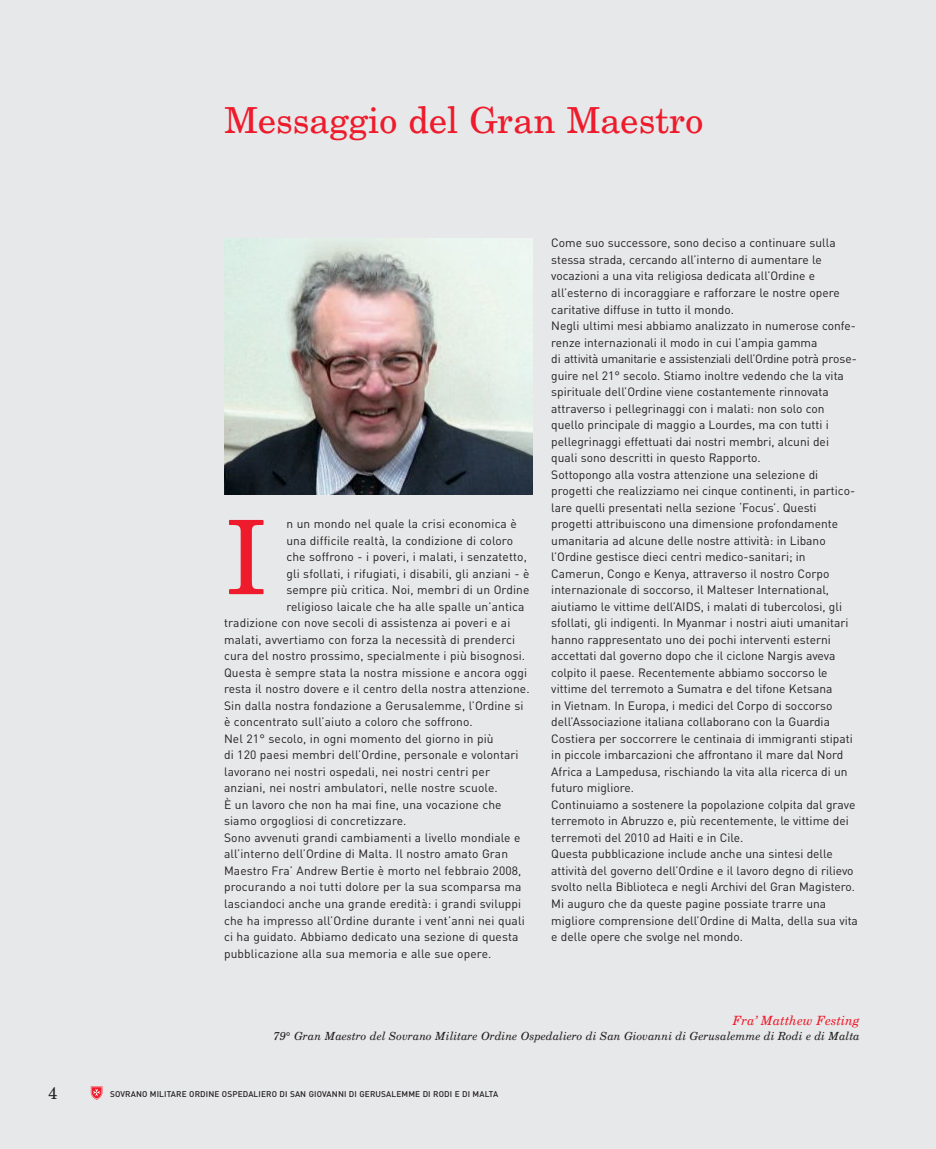
<style>
.page{position:relative;width:936px;height:1149px;background:#fff}
.page>*{position:absolute;margin:0;border:0;box-sizing:border-box;transform-origin:0 0}
.t1{font:102.6px "New Century Schlbk";color:#ee1b2c}
.t2{font:36px "New Century Schlbk";color:#ee1b2c}
.t3{font:16.5px "New Century Schlbk";color:#231f20}
.t4{font:italic 12.75px "New Century Schlbk";color:#ee1b2c}
.t5{font:12px/16.5px "DIN";color:#231f20}
.t6{font:italic 11.25px "New Century Schlbk";color:#231f20}
.t7{font:500 8.25px "DIN";letter-spacing:.015em;color:#231f20}
</style>
<div class="page">
<div style="left:0;top:0;width:935px;height:1148px;background:#e7e8e9"></div>
<svg style="left:91px;top:1086px;width:11px;height:13px"></svg>
<img style="left:224px;top:238px;width:308px;height:256px">
<h2 class="t2" style="left:224px;top:98px;width:480px">Messaggio del Gran Maestro</h2>
<p class="t5" style="left:286px;top:515px;width:232px">n un mondo nel quale la crisi economica è</p>
<p class="t5" style="left:286px;top:532px;width:228px">una difficile realtà, la condizione di coloro</p>
<p class="t5" style="left:286px;top:548px;width:242px">che soffrono - i poveri, i malati, i senzatetto,</p>
<p class="t5" style="left:286px;top:565px;width:244px">gli sfollati, i rifugiati, i disabili, gli anziani - è</p>
<p class="t5" style="left:286px;top:581px;width:244px">sempre più critica. Noi, membri di un Ordine</p>
<p class="t5" style="left:286px;top:598px;width:239px">religioso laicale che ha alle spalle un’antica</p>
<p class="t5" style="left:224px;top:614px;width:288px">tradizione con nove secoli di assistenza ai poveri e ai</p>
<p class="t5" style="left:224px;top:631px;width:293px">malati, avvertiamo con forza la necessità di prenderci</p>
<p class="t5" style="left:224px;top:647px;width:302px">cura del nostro prossimo, specialmente i più bisognosi.</p>
<p class="t5" style="left:224px;top:664px;width:305px">Questa è sempre stata la nostra missione e ancora oggi</p>
<p class="t5" style="left:224px;top:680px;width:307px">resta il nostro dovere e il centro della nostra attenzione.</p>
<p class="t5" style="left:224px;top:697px;width:301px">Sin dalla nostra fondazione a Gerusalemme, l’Ordine si</p>
<p class="t5" style="left:224px;top:713px;width:250px">è concentrato sull’aiuto a coloro che soffrono.</p>
<p class="t5" style="left:224px;top:730px;width:271px">Nel 21° secolo, in ogni momento del giorno in più</p>
<p class="t5" style="left:224px;top:746px;width:296px">di 120 paesi membri dell’Ordine, personale e volontari</p>
<p class="t5" style="left:224px;top:763px;width:267px">lavorano nei nostri ospedali, nei nostri centri per</p>
<p class="t5" style="left:224px;top:779px;width:275px">anziani, nei nostri ambulatori, nelle nostre scuole.</p>
<p class="t5" style="left:224px;top:796px;width:279px">È un lavoro che non ha mai fine, una vocazione che</p>
<p class="t5" style="left:224px;top:812px;width:184px">siamo orgogliosi di concretizzare.</p>
<p class="t5" style="left:224px;top:829px;width:298px">Sono avvenuti grandi cambiamenti a livello mondiale e</p>
<p class="t5" style="left:224px;top:845px;width:285px">all’interno dell’Ordine di Malta. Il nostro amato Gran</p>
<p class="t5" style="left:224px;top:862px;width:299px">Maestro Fra’ Andrew Bertie è morto nel febbraio 2008,</p>
<p class="t5" style="left:224px;top:878px;width:299px">procurando a noi tutti dolore per la sua scomparsa ma</p>
<p class="t5" style="left:224px;top:895px;width:299px">lasciandoci anche una grande eredità: i grandi sviluppi</p>
<p class="t5" style="left:224px;top:911px;width:302px">che ha impresso all’Ordine durante i vent’anni nei quali</p>
<p class="t5" style="left:224px;top:928px;width:296px">ci ha guidato. Abbiamo dedicato una sezione di questa</p>
<p class="t5" style="left:224px;top:944px;width:269px">pubblicazione alla sua memoria e alle sue opere.</p>
<h1 class="t1" style="left:225px;top:495px;width:43px">I</h1>
<p class="t5" style="left:551px;top:235px;width:308px">Come suo successore, sono deciso a continuare sulla stessa strada, cercando all’interno di aumentare le vocazioni a una vita religiosa dedicata all’Ordine e all’esterno di incoraggiare e rafforzare le nostre opere caritative diffuse in tutto il mondo.<br>Negli ultimi mesi abbiamo analizzato in numerose confe&shy;renze internazionali il modo in cui l’ampia gamma<br>di attività umanitarie e assistenziali dell’Ordine potrà prose&shy;guire nel 21° secolo. Stiamo inoltre vedendo che la vita spirituale dell’Ordine viene costantemente rinnovata attraverso i pellegrinaggi con i malati: non solo con quello principale di maggio a Lourdes, ma con tutti i pellegrinaggi effettuati dai nostri membri, alcuni dei quali sono descritti in questo Rapporto.<br>Sottopongo alla vostra attenzione una selezione di progetti che realizziamo nei cinque continenti, in partico&shy;lare quelli presentati nella sezione ‘Focus’. Questi progetti attribuiscono una dimensione profondamente umanitaria ad alcune delle nostre attività: in Libano l’Ordine gestisce dieci centri medico-sanitari; in Camerun, Congo e Kenya, attraverso il nostro Corpo internazionale di soccorso, il Malteser International, aiutiamo le vittime dell’AIDS, i malati di tubercolosi, gli sfollati, gli indigenti. In Myanmar i nostri aiuti umanitari hanno rappresentato uno dei pochi interventi esterni accettati dal governo dopo che il ciclone Nargis aveva colpito il paese. Recentemente abbiamo soccorso le vittime del terremoto a Sumatra e del tifone Ketsana<br>in Vietnam. In Europa, i medici del Corpo di soccorso dell’Associazione italiana collaborano con la Guardia Costiera per soccorrere le centinaia di immigranti stipati in piccole imbarcazioni che affrontano il mare dal Nord Africa a Lampedusa, rischiando la vita alla ricerca di un futuro migliore.<br>Continuiamo a sostenere la popolazione colpita dal grave terremoto in Abruzzo e, più recentemente, le vittime dei terremoti del 2010 ad Haiti e in Cile.<br>Questa pubblicazione include anche una sintesi delle attività del governo dell’Ordine e il lavoro degno di rilievo svolto nella Biblioteca e negli Archivi del Gran Magistero.<br>Mi auguro che da queste pagine possiate trarre una migliore comprensione dell’Ordine di Malta, della sua vita e delle opere che svolge nel mondo.</p>
<p class="t4" style="left:732px;top:1012px;width:128px">Fra’ Matthew Festing</p>
<p class="t6" style="left:273px;top:1028px;width:587px">79° Gran Maestro del Sovrano Militare Ordine Ospedaliero di San Giovanni di Gerusalemme di Rodi e di Malta</p>
<h3 class="t3" style="left:48px;top:1082px;width:11px">4</h3>
<p class="t7" style="left:110px;top:1088px;width:390px">SOVRANO MILITARE ORDINE OSPEDALIERO DI SAN GIOVANNI DI GERUSALEMME DI RODI E DI MALTA</p>
</div>
